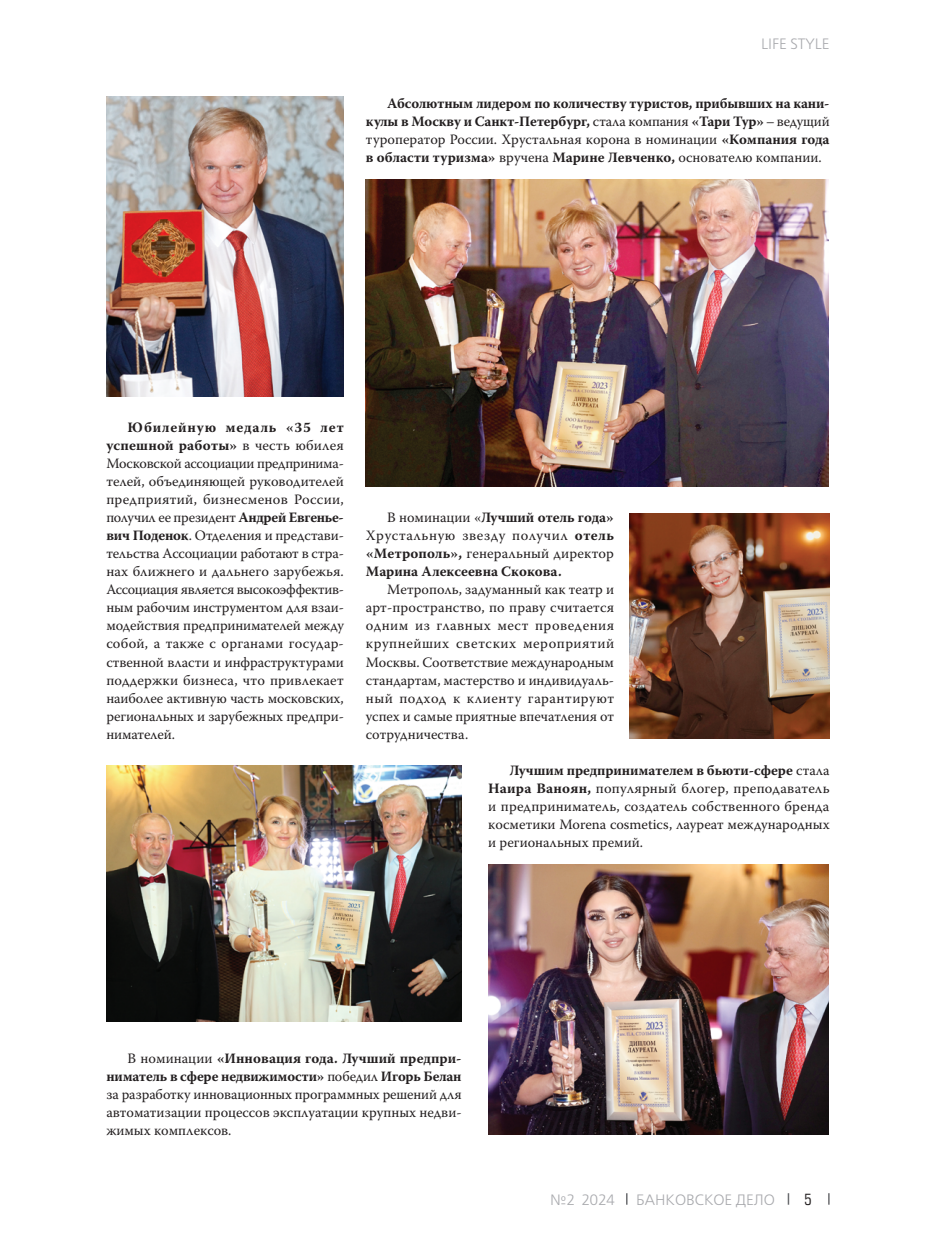
<style>
.page{position:relative;width:936px;height:1234px;background:#fff}
.page>*{position:absolute;margin:0;border:0;box-sizing:border-box;transform-origin:0 0}
.t1{font:15px "Free Set C";color:#a8a9ad}
.t2{font:15px "Europe Cond";color:#231f20}
.t3{font:14.25px/18px "Warnock Pro";color:#231f20;text-align:justify}
.t4{font:700 14.25px/18px "Warnock Pro";color:#231f20;text-align:justify}
.s1{font-weight:400}
.s2{font-weight:700}
</style>
<div class="page">
<svg style="left:787px;top:1193px;width:2px;height:11px"></svg>
<img style="left:106px;top:96px;width:238px;height:300px">
<img style="left:366px;top:179px;width:462px;height:307px">
<img style="left:106px;top:765px;width:355px;height:256px">
<img style="left:488px;top:864px;width:340px;height:270px">
<img style="left:629px;top:513px;width:200px;height:225px">
<p class="t1" style="left:761px;top:36px;width:70px">LIFE STYLE</p>
<p class="t4" style="left:366px;top:94px;width:465px;text-indent:21px">Абсолютным лидером по количеству туристов, прибывших на кани&shy;кулы в Москву и Санкт-Петербург, <span class="s1">стала компания</span> «Тари Тур»<span class="s1">– ведущий туроператор России. Хрустальная корона в номинации</span> «Компания года в области туризма» <span class="s1">вручена</span> Марине Левченко, <span class="s1">основателю компании.</span></p>
<p class="t3" style="left:106px;top:418px;width:239px;text-indent:21px"><span class="s2">Юбилейную медаль «35 лет успешной работы»</span> в честь юбилея Московской ассоциации предпринима&shy;телей, объединяющей руководителей предприятий, бизнесменов России, получил ее президент <span class="s2">Андрей Евгенье&shy;вич Поденок</span>. Отделения и представи&shy;тельства Ассоциации работают в стра&shy;нах ближнего и дальнего зарубежья.<br>Ассоциация является высокоэффектив&shy;ным рабочим инструментом для взаи&shy;модействия предпринимателей между собой, а также с органами государ&shy;ственной власти и инфраструктурами поддержки бизнеса, что привлекает наиболее активную часть московских, региональных и зарубежных предпри&shy;нимателей.</p>
<p class="t4" style="left:366px;top:508px;width:250px;text-indent:21px"><span class="s1">В номинации «</span>Лучший отель года» <span class="s1">Хрустальную звезду получил</span> отель «Метрополь», <span class="s1">генеральный директор </span>Марина Алексеевна Скокова.</p>
<p class="t3" style="left:366px;top:580px;width:250px;text-indent:21px">Метрополь, задуманный как театр и арт-пространство, по праву считается одним из главных мест проведения крупнейших светских мероприятий Москвы. Соответствие международным стандартам, мастерство и индивидуаль&shy;ный подход к клиенту гарантируют успех и самые приятные впечатления от сотрудничества.</p>
<p class="t3" style="left:488px;top:760px;width:343px;text-indent:21px"><span class="s2">Лучшим предпринимателем в бьюти-сфере</span> стала <span class="s2">Наира Ваноян,</span> популярный блогер, преподаватель и предприниматель, создатель собственного бренда косметики Morena cosmetics, лауреат международных и региональных премий.</p>
<p class="t3" style="left:106px;top:1048px;width:357px;text-indent:21px">В номинации <span class="s2">«Инновация года. Лучший предпри&shy;ниматель в сфере недвижимости»</span> победил <span class="s2">Игорь Белан </span>за разработку инновационных программных решений для автоматизации процессов эксплуатации крупных недви&shy;жимых комплексов.</p>
<p class="t1" style="left:550px;top:1191px;width:66px">№2 2024</p>
<p class="t1" style="left:636px;top:1191px;width:140px">БАНКОВСКОЕ ДЕЛО</p>
<p class="t2" style="left:804px;top:1189px;width:9px">5</p>
</div>
